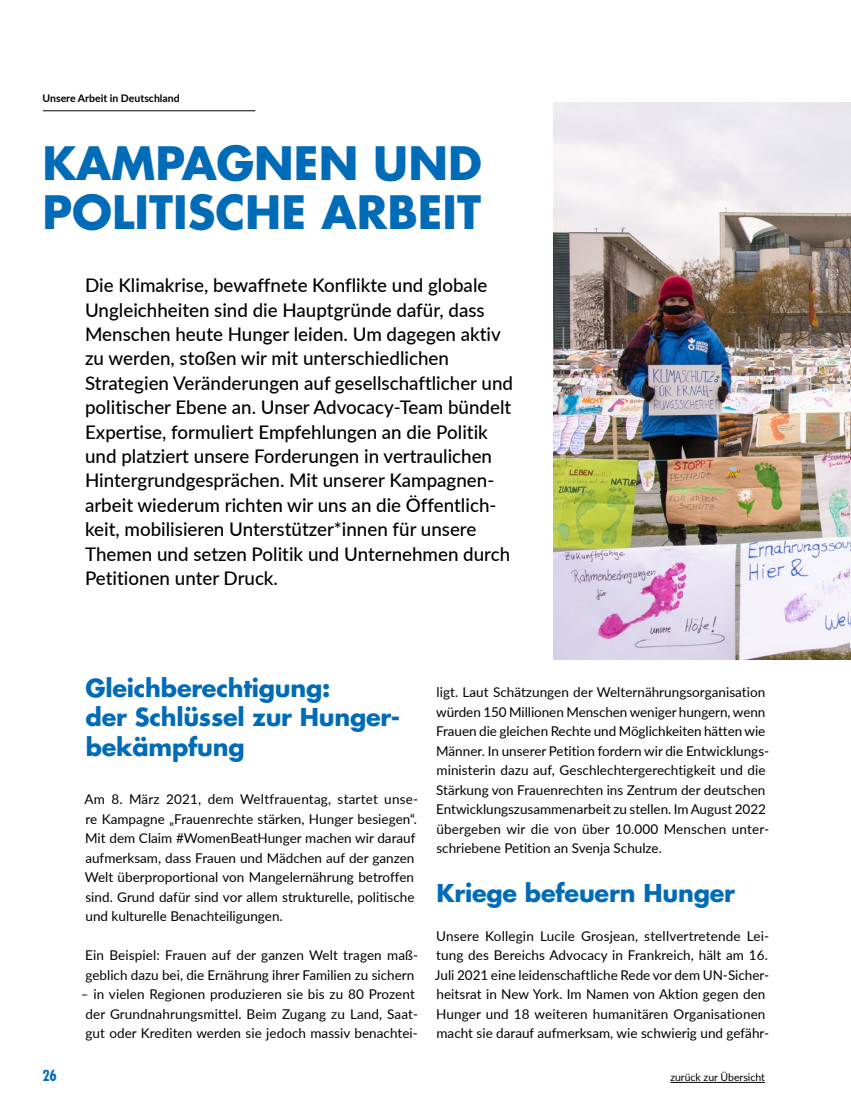
<style>
.page{position:relative;width:851px;height:1106px;background:#fff}
.page>*{position:absolute;margin:0;border:0;box-sizing:border-box;transform-origin:0 0}
.t1{font:700 45px/48.8px "Futura LT Pro";color:#006bb6}
.t2{font:700 24px/29.2px "Futura LT Pro";letter-spacing:-.01em;color:#006bb6}
.t3{font:500 18.75px/24.3px "Lato";color:#000}
.t4{font:700 condensed 15px "Futura LT Pro";color:#006bb6}
.t5{font:13.5px/19.5px "Lato";color:#000}
.t6{font:700 10.5px "Lato";color:#000}
.t7{font:10.5px "Lato";color:#000}
</style>
<div class="page">
<img style="left:553px;top:102px;width:298px;height:557px">
<hr style="left:43px;top:110px;width:212px;height:1px;background:#000">
<hr style="left:670px;top:1082px;width:95px;height:1px;background:#000">
<p class="t6" style="left:43px;top:90px;width:139px">Unsere Arbeit in Deutschland</p>
<h1 class="t1" style="left:43px;top:137px;width:441px">KAMPAGNEN UND<br>POLITISCHE ARBEIT</h1>
<p class="t3" style="left:85px;top:272px;width:429px">Die Klimakrise, bewaffnete Konflikte und globale Ungleichheiten sind die Hauptgründe dafür, dass Menschen heute Hunger leiden. Um dagegen aktiv zu werden, stoßen wir mit unterschiedlichen Strategien Veränderungen auf gesellschaftlicher und politischer Ebene an. Unser Advocacy-Team bündelt Expertise, formuliert Empfehlungen an die Politik und platziert unsere Forderungen in vertraulichen Hintergrundgesprächen. Mit unserer Kampagnen&shy;arbeit wiederum richten wir uns an die Öffentlich&shy;keit, mobilisieren Unterstützer*innen für unsere Themen und setzen Politik und Unternehmen durch Petitionen unter Druck.</p>
<p class="t4" style="left:43px;top:1065px;width:16px">26</p>
<h2 class="t2" style="left:85px;top:672px;width:316px">Gleichberechtigung:<br>der Schlüssel zur Hunger&shy;bekämpfung</h2>
<p class="t5" style="left:85px;top:789px;width:335px">Am 8. März 2021, dem Weltfrauentag, startet unse&shy;re Kampagne „Frauenrechte stärken, Hunger besiegen“.<br>Mit dem Claim #WomenBeatHunger machen wir darauf aufmerksam, dass Frauen und Mädchen auf der ganzen Welt überproportional von Mangelernährung betroffen sind. Grund dafür sind vor allem strukturelle, politische und kulturelle Benachteiligungen.</p>
<p class="t5" style="left:85px;top:945px;width:334px">Ein Beispiel: Frauen auf der ganzen Welt tragen maß&shy;geblich dazu bei, die Ernährung ihrer Familien zu sichern</p>
<p class="t5" style="left:81px;top:984px;width:338px;text-align:center">– in vielen Regionen produzieren sie bis zu 80 Prozent der Grundnahrungsmittel. Beim Zugang zu Land, Saat&shy;gut oder Krediten werden sie jedoch massiv benachtei-</p>
<p class="t5" style="left:436px;top:682px;width:334px">ligt. Laut Schätzungen der Welternährungsorganisation würden 150 Millionen Menschen weniger hungern, wenn Frauen die gleichen Rechte und Möglichkeiten hätten wie Männer. In unserer Petition fordern wir die Entwicklungs&shy;ministerin dazu auf, Geschlechtergerechtigkeit und die Stärkung von Frauenrechten ins Zentrum der deutschen Entwicklungszusammenarbeit zu stellen. Im August 2022 übergeben wir die von über 10.000 Menschen unter&shy;schriebene Petition an Svenja Schulze.</p>
<h2 class="t2" style="left:436px;top:877px;width:300px">Kriege befeuern Hunger</h2>
<p class="t5" style="left:435px;top:925px;width:336px">Unsere Kollegin Lucile Grosjean, stellvertretende Lei&shy;tung des Bereichs Advocacy in Frankreich, hält am 16.<br>Juli 2021 eine leidenschaftliche Rede vor dem UN-Sicher&shy;heitsrat in New York. Im Namen von Aktion gegen den Hunger und 18 weiteren humanitären Organisationen macht sie darauf aufmerksam, wie schwierig und gefähr-</p>
<p class="t7" style="left:670px;top:1069px;width:96px">zurück zur Übersicht</p>
</div>
